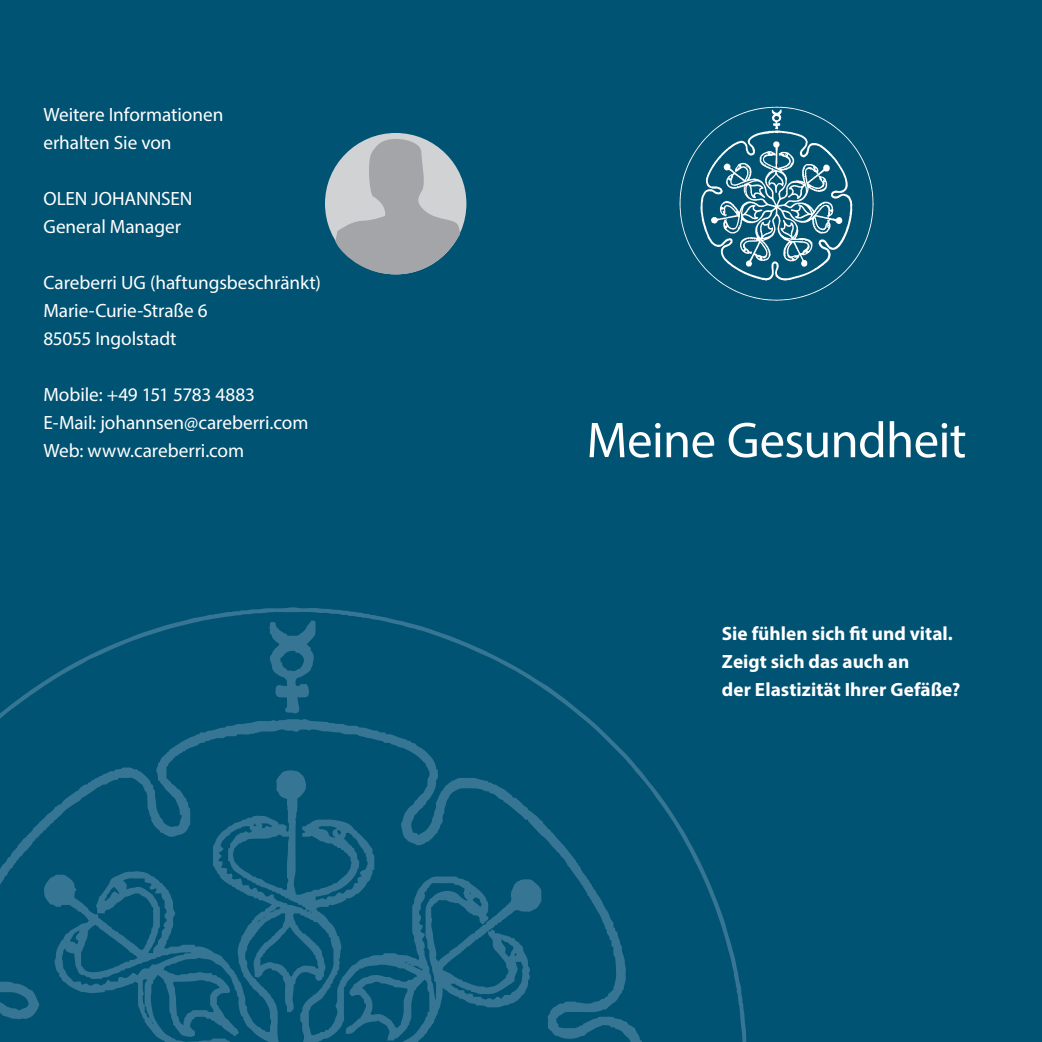
<style>
.page{position:relative;width:1042px;height:1042px;background:#005373}
.page>*{position:absolute;margin:0;border:0;box-sizing:border-box;transform-origin:0 0}
.t1{font:50.75px "Myriad Pro";letter-spacing:-.01em;color:#fff}
.t2{font:19.25px/28px "Myriad Pro";letter-spacing:-.005em;color:#fff}
.t3{font:700 19.25px/28px "Myriad Pro";color:#fff}
</style>
<div class="page">
<svg style="left:679px;top:107px;width:194px;height:194px"></svg>
<svg style="left:0;top:607px;width:747px;height:435px"></svg>
<svg style="left:0;top:718px;width:648px;height:324px"></svg>
<svg style="left:269px;top:620px;width:47px;height:94px"></svg>
<svg style="left:0;top:770px;width:600px;height:272px"></svg>
<div style="left:325px;top:133px;width:141px;height:141px;background:#d1d2d4;border-radius:50%"></div>
<svg style="left:335px;top:139px;width:126px;height:135px"></svg>
<p class="t2" style="left:43px;top:100px;width:182px">Weitere Informationen erhalten Sie von</p>
<p class="t2" style="left:43px;top:184px;width:151px">OLEN JOHANNSEN<br>General Manager</p>
<p class="t2" style="left:43px;top:268px;width:279px">Careberri UG (haftungsbeschränkt)<br>Marie-Curie-Straße 6<br>85055 Ingolstadt</p>
<p class="t2" style="left:43px;top:380px;width:266px">Mobile: +49 151 5783 4883<br>E-Mail: johannsen@careberri.com<br>Web: www.careberri.com</p>
<h1 class="t1" style="left:586px;top:409px;width:381px">Meine Gesundheit</h1>
<p class="t3" style="left:722px;top:618px;width:240px">Sie fühlen sich fit und vital.<br>Zeigt sich das auch an<br>der Elastizität Ihrer Gefäße?</p>
</div>
